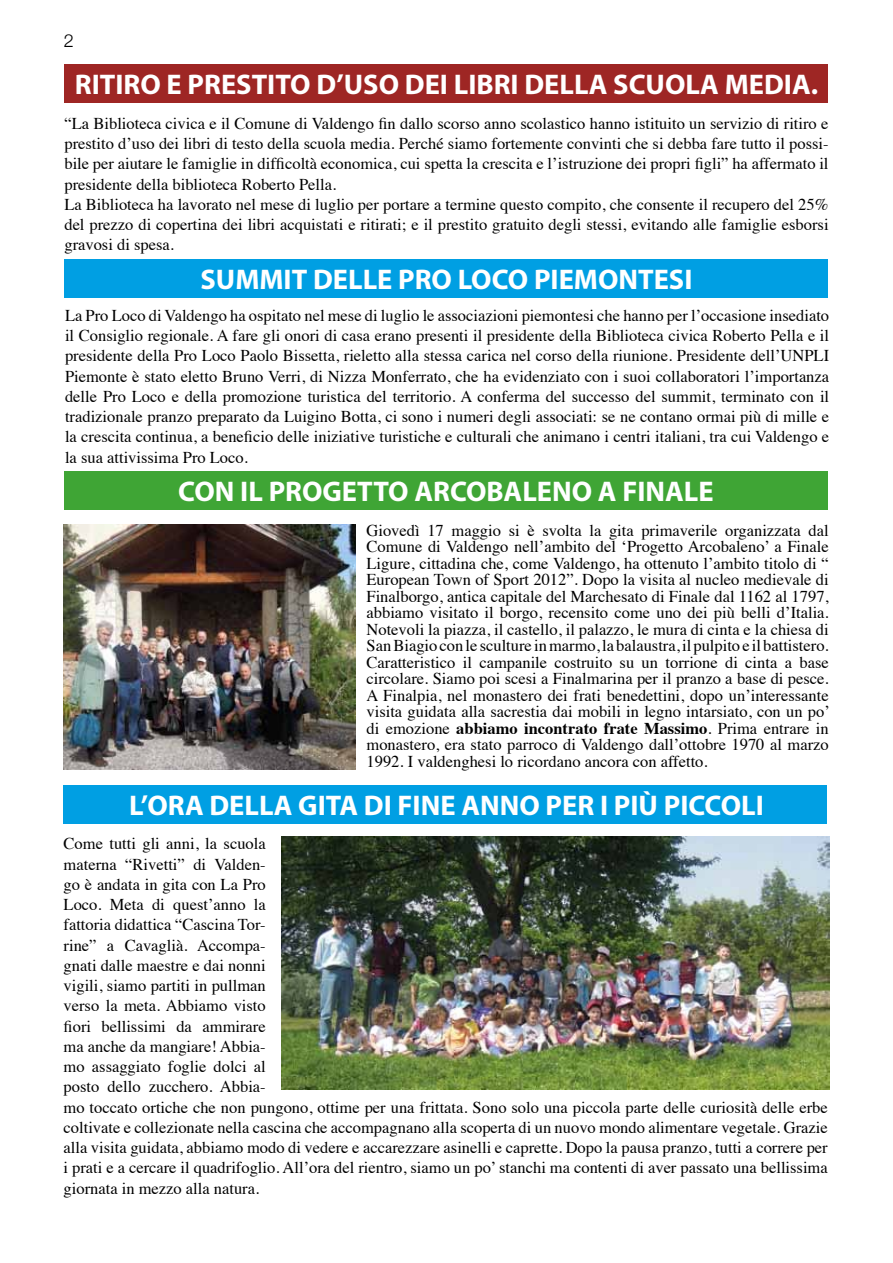
<style>
.page{position:relative;width:893px;height:1263px;background:#fff}
.page>*{position:absolute;margin:0;border:0;box-sizing:border-box;transform-origin:0 0}
.t1{font:700 28.5px "Myriad Pro";color:#fff}
.t2{font:300 18px "Helvetica Neue";color:#000}
.t3{font:16.5px/20.2px "Times";color:#000}
.s1{font-weight:700}
</style>
<div class="page">
<div style="left:65px;top:260px;width:763px;height:38px;background:#009fe3"></div>
<div style="left:65px;top:64px;width:763px;height:39px;background:#9e2624"></div>
<div style="left:64px;top:471px;width:764px;height:39px;background:#3fa535"></div>
<img style="left:63px;top:524px;width:293px;height:246px">
<img style="left:281px;top:837px;width:548px;height:252px">
<div style="left:63px;top:785px;width:764px;height:38px;background:#009fe3"></div>
<p class="t2" style="left:64px;top:30px;width:12px">2</p>
<h1 class="t1" style="left:75px;top:66px;width:745px">RITIRO E PRESTITO D’USO DEI LIBRI DELLA SCUOLA MEDIA.</h1>
<p class="t3" style="left:64px;top:112px;width:766px">“La Biblioteca civica e il Comune di Valdengo fin dallo scorso anno scolastico hanno istituito un servizio di ritiro e prestito d’uso dei libri di testo della scuola media. Perché siamo fortemente convinti che si debba fare tutto il possi&shy;bile per aiutare le famiglie in difficoltà economica, cui spetta la crescita e l’istruzione dei propri figli” ha affermato il presidente della biblioteca Roberto Pella.<br>La Biblioteca ha lavorato nel mese di luglio per portare a termine questo compito, che consente il recupero del 25% del prezzo di copertina dei libri acquistati e ritirati; e il prestito gratuito degli stessi, evitando alle famiglie esborsi gravosi di spesa.</p>
<h1 class="t1" style="left:201px;top:261px;width:493px">SUMMIT DELLE PRO LOCO PIEMONTESI</h1>
<p class="t3" style="left:65px;top:304px;width:766px;text-align:justify">La Pro Loco di Valdengo ha ospitato nel mese di luglio le associazioni piemontesi che hanno per l’occasione insediato il Consiglio regionale. A fare gli onori di casa erano presenti il presidente della Biblioteca civica Roberto Pella e il presidente della Pro Loco Paolo Bissetta, rieletto alla stessa carica nel corso della riunione. Presidente dell’UNPLI Piemonte è stato eletto Bruno Verri, di Nizza Monferrato, che ha evidenziato con i suoi collaboratori l’importanza delle Pro Loco e della promozione turistica del territorio. A conferma del successo del summit, terminato con il tradizionale pranzo preparato da Luigino Botta, ci sono i numeri degli associati: se ne contano ormai più di mille e la crescita continua, a beneficio delle iniziative turistiche e culturali che animano i centri italiani, tra cui Valdengo e la sua attivissima Pro Loco.</p>
<h1 class="t1" style="left:178px;top:473px;width:537px">CON IL PROGETTO ARCOBALENO A FINALE</h1>
<p class="t3" style="left:367px;top:521px;width:465px;line-height:16.5px;text-align:justify">Giovedì 17 maggio si è svolta la gita primaverile organizzata dal Comune di Valdengo nell’ambito del ‘Progetto Arcobaleno’ a Finale Ligure, cittadina che, come Valdengo, ha ottenuto l’ambito titolo di “ European Town of Sport 2012”. Dopo la visita al nucleo medievale di Finalborgo, antica capitale del Marchesato di Finale dal 1162 al 1797, abbiamo visitato il borgo, recensito come uno dei più belli d’Italia.<br>Notevoli la piazza, il castello, il palazzo, le mura di cinta e la chiesa di San Biagio con le sculture in marmo, la balaustra, il pulpito e il battistero.<br>Caratteristico il campanile costruito su un torrione di cinta a base circolare. Siamo poi scesi a Finalmarina per il pranzo a base di pesce.<br>A Finalpia, nel monastero dei frati benedettini, dopo un’interessante visita guidata alla sacrestia dai mobili in legno intarsiato, con un po’ di emozione <span class="s1">abbiamo incontrato frate Massimo</span>. Prima entrare in monastero, era stato parroco di Valdengo dall’ottobre 1970 al marzo 1992. I valdenghesi lo ricordano ancora con affetto.</p>
<h1 class="t1" style="left:129px;top:786px;width:636px">L’ORA DELLA GITA DI FINE ANNO PER I PIÙ PICCOLI</h1>
<p class="t3" style="left:64px;top:832px;width:766px">Come tutti gli anni, la scuola<br>materna “Rivetti” di Valden-<br>go è andata in gita con La Pro<br>Loco. Meta di quest’anno la<br>fattoria didattica “Cascina Tor-<br>rine” a Cavaglià. Accompa-<br>gnati dalle maestre e dai nonni<br>vigili, siamo partiti in pullman<br>verso la meta. Abbiamo visto<br>fiori bellissimi da ammirare<br>ma anche da mangiare! Abbia-<br>mo assaggiato foglie dolci al<br>posto dello zucchero. Abbia-<br>mo toccato ortiche che non pungono, ottime per una frittata. Sono solo una piccola parte delle curiosità delle erbe coltivate e collezionate nella cascina che accompagnano alla scoperta di un nuovo mondo alimentare vegetale. Grazie alla visita guidata, abbiamo modo di vedere e accarezzare asinelli e caprette. Dopo la pausa pranzo, tutti a correre per i prati e a cercare il quadrifoglio. All’ora del rientro, siamo un po’ stanchi ma contenti di aver passato una bellissima giornata in mezzo alla natura.</p>
</div>
